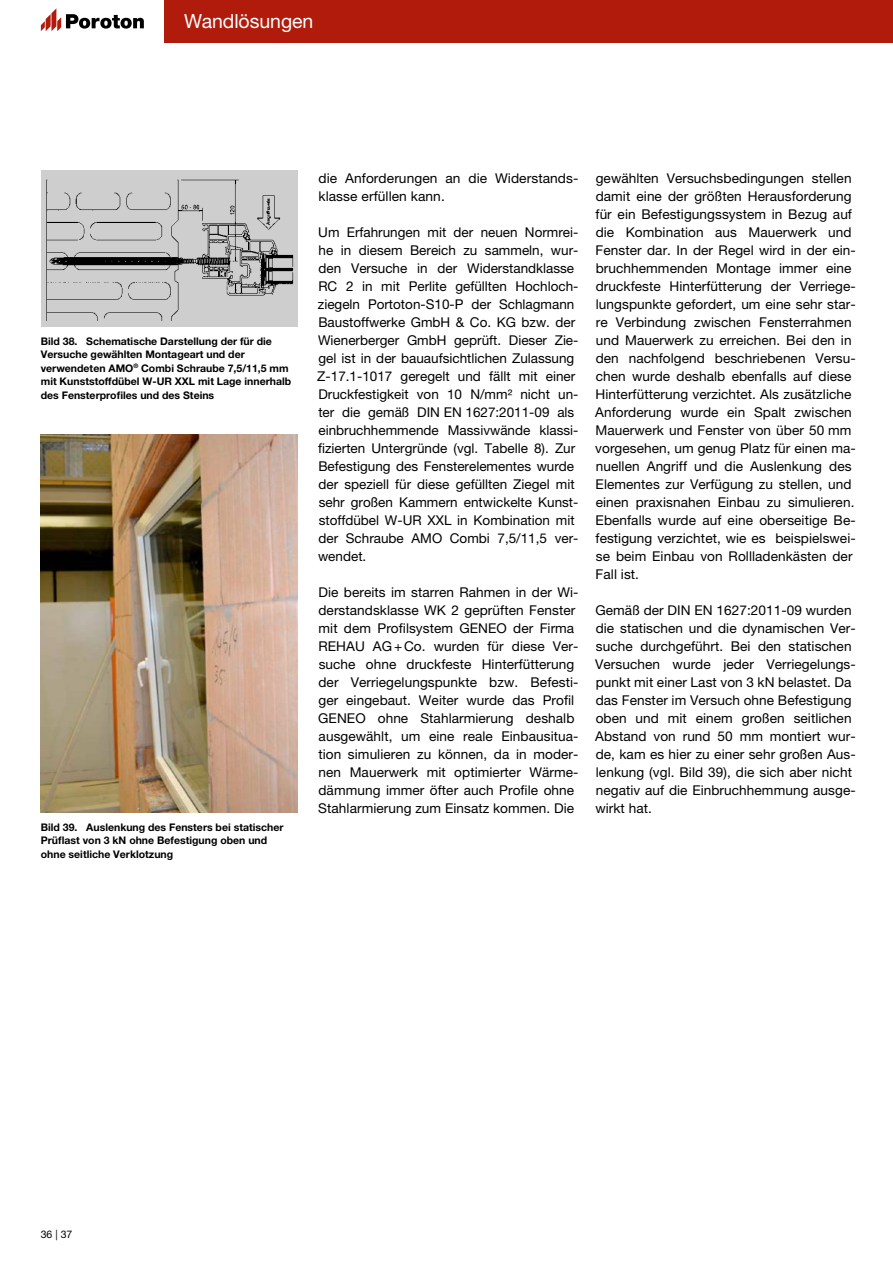
<style>
.page{position:relative;width:893px;height:1263px;background:#fff}
.page>*{position:absolute;margin:0;border:0;box-sizing:border-box;transform-origin:0 0}
.t1{font:19.5px "Helvetica Neue LT Pro";letter-spacing:-.005em;color:#fff}
.t2{font:13.5px/18px "Helvetica Neue LT Pro";letter-spacing:.005em;color:#000}
.t3{font:700 10.5px/13.5px "Helvetica Neue LT Pro";color:#000}
.t4{font:10.5px "Helvetica Neue LT Pro";color:#000}
</style>
<div class="page">
<div style="left:164px;top:0;width:729px;height:43px;background:#b01b0b"></div>
<svg style="left:41px;top:8px;width:103px;height:23px"></svg>
<img style="left:41px;top:435px;width:257px;height:378px">
<div style="left:41px;top:170px;width:257px;height:157px;background:#cececf"></div>
<img style="left:46px;top:179px;width:248px;height:141px">
<h1 class="t1" style="left:184px;top:10px;width:131px">Wandlösungen</h1>
<p class="t3" style="left:41px;top:334px;width:252px">Bild 38. Schematische Darstellung der für die Versuche gewählten Montageart und der verwendeten AMO<sup>®</sup> Combi Schraube 7,5/11,5 mm mit Kunststoffdübel W-UR XXL mit Lage innerhalb des Fensterprofiles und des Steins</p>
<p class="t3" style="left:41px;top:820px;width:244px">Bild 39. Auslenkung des Fensters bei statischer<br>Prüflast von 3 kN ohne Befestigung oben und ohne seitliche Verklotzung</p>
<p class="t2" style="left:318px;top:169px;width:262px">die Anforderungen an die Widerstands&shy;klasse erfüllen kann.</p>
<p class="t2" style="left:317px;top:223px;width:263px">Um Erfahrungen mit der neuen Normrei&shy;he in diesem Bereich zu sammeln, wur&shy;den Versuche in der Widerstandklasse RC 2 in mit Perlite gefüllten Hochloch&shy;ziegeln Portoton-S10-P der Schlagmann Baustoffwerke GmbH &amp; Co. KG bzw. der Wienerberger GmbH geprüft. Dieser Zie&shy;gel ist in der bauaufsichtlichen Zulassung Z-17.1-1017 geregelt und fällt mit einer Druckfestigkeit von 10 N/mm² nicht un&shy;ter die gemäß DIN EN 1627:2011-09 als einbruchhemmende Massivwände klassi&shy;fizierten Untergründe (vgl. Tabelle 8). Zur Befestigung des Fensterelementes wurde der speziell für diese gefüllten Ziegel mit sehr großen Kammern entwickelte Kunst&shy;stoffdübel W-UR XXL in Kombination mit der Schraube AMO Combi 7,5/11,5 ver&shy;wendet.</p>
<p class="t2" style="left:318px;top:583px;width:262px">Die bereits im starren Rahmen in der Wi&shy;derstandsklasse WK 2 geprüften Fenster mit dem Profilsystem GENEO der Firma REHAU AG+Co. wurden für diese Ver&shy;suche ohne druckfeste Hinterfütterung der Verriegelungspunkte bzw. Befesti&shy;ger eingebaut. Weiter wurde das Profil GENEO ohne Stahlarmierung deshalb ausgewählt, um eine reale Einbausitua&shy;tion simulieren zu können, da in moder&shy;nen Mauerwerk mit optimierter Wärme&shy;dämmung immer öfter auch Profile ohne Stahlarmierung zum Einsatz kommen. Die</p>
<p class="t2" style="left:595px;top:169px;width:262px">gewählten Versuchsbedingungen stellen damit eine der größten Herausforderung für ein Befestigungssystem in Bezug auf die Kombination aus Mauerwerk und Fenster dar. In der Regel wird in der ein&shy;bruchhemmenden Montage immer eine druckfeste Hinterfütterung der Verriege&shy;lungspunkte gefordert, um eine sehr star&shy;re Verbindung zwischen Fensterrahmen und Mauerwerk zu erreichen. Bei den in den nachfolgend beschriebenen Versu&shy;chen wurde deshalb ebenfalls auf diese Hinterfütterung verzichtet. Als zusätzliche Anforderung wurde ein Spalt zwischen Mauerwerk und Fenster von über 50 mm vorgesehen, um genug Platz für einen ma&shy;nuellen Angriff und die Auslenkung des Elementes zur Verfügung zu stellen, und einen praxisnahen Einbau zu simulieren.<br>Ebenfalls wurde auf eine oberseitige Be&shy;festigung verzichtet, wie es beispielswei&shy;se beim Einbau von Rollladenkästen der Fall ist.</p>
<p class="t2" style="left:595px;top:601px;width:262px">Gemäß der DIN EN 1627:2011-09 wurden die statischen und die dynamischen Ver&shy;suche durchgeführt. Bei den statischen Versuchen wurde jeder Verriegelungs&shy;punkt mit einer Last von 3 kN belastet. Da das Fenster im Versuch ohne Befestigung oben und mit einem großen seitlichen Abstand von rund 50 mm montiert wur&shy;de, kam es hier zu einer sehr großen Aus&shy;lenkung (vgl. Bild 39), die sich aber nicht negativ auf die Einbruchhemmung ausge&shy;wirkt hat.</p>
<p class="t4" style="left:41px;top:1228px;width:33px">36 | 37</p>
</div>
